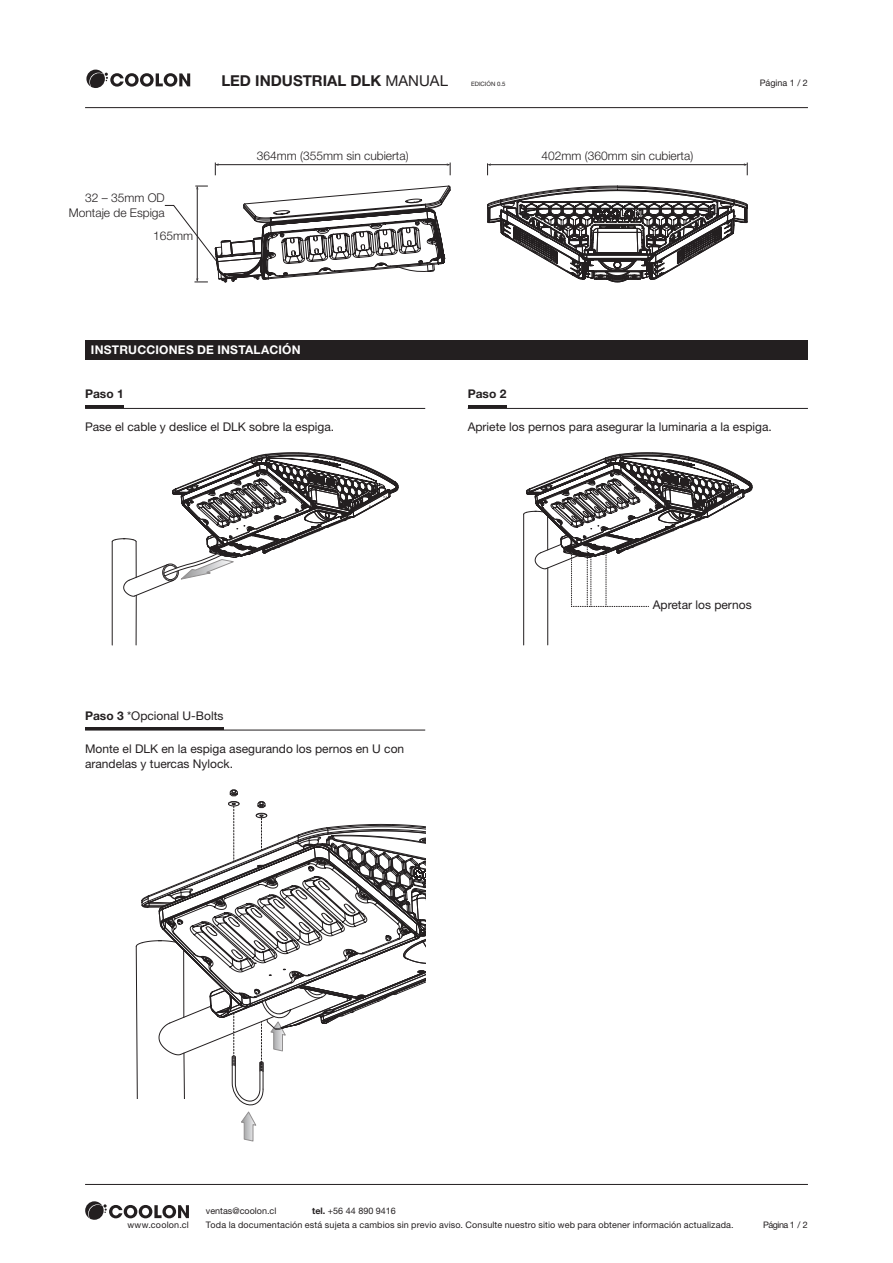
<style>
.page{position:relative;width:893px;height:1263px;background:#fff}
.page>*{position:absolute;margin:0;border:0;box-sizing:border-box;transform-origin:0 0}
.t1{font:700 15px "Helvetica Neue LT Std";color:#231f20}
.t2{font:12px/15px "Helvetica Neue LT Std";color:#231f20}
.t3{font:300 12px/14.4px "Helvetica Neue LT Std";color:#231f20;text-align:right}
.t4{font:700 12px "Helvetica Neue LT Std";letter-spacing:.02em;color:#fff}
.t5{font:700 12px "Helvetica Neue LT Std";color:#231f20}
.t6{font:9px/14.1px "Helvetica Neue LT Std";letter-spacing:.015em;color:#231f20}
.t7{font:6px "Helvetica Neue LT Std";color:#231f20}
.s1{font-weight:400}
.s2{font-weight:700}
</style>
<div class="page">
<hr style="left:523px;top:514px;width:1px;height:131px;background:#231f20">
<hr style="left:547px;top:568px;width:1px;height:77px;background:#231f20">
<svg style="left:523px;top:452px;width:229px;height:155px"></svg>
<div style="left:85px;top:340px;width:723px;height:19px;background:#231f20"></div>
<svg style="left:86px;top:70px;width:104px;height:18px"></svg>
<hr style="left:85px;top:107px;width:723px;height:1px;background:#231f20">
<hr style="left:85px;top:1184px;width:723px;height:1px;background:#231f20">
<hr style="left:85px;top:408px;width:340px;height:1px;background:#231f20">
<hr style="left:85px;top:405px;width:39px;height:3px;background:#231f20">
<hr style="left:85px;top:730px;width:340px;height:1px;background:#231f20">
<hr style="left:85px;top:727px;width:139px;height:3px;background:#231f20">
<hr style="left:468px;top:408px;width:340px;height:1px;background:#231f20">
<hr style="left:468px;top:405px;width:38px;height:3px;background:#231f20">
<hr style="left:112px;top:542px;width:1px;height:103px;background:#231f20">
<hr style="left:136px;top:595px;width:1px;height:50px;background:#231f20">
<svg style="left:112px;top:452px;width:286px;height:144px"></svg>
<svg style="left:136px;top:790px;width:290px;height:351px"></svg>
<svg style="left:487px;top:186px;width:261px;height:96px"></svg>
<hr style="left:216px;top:164px;width:233px;height:1px;background:#231f20">
<svg style="left:215px;top:163px;width:4px;height:12px"></svg>
<svg style="left:447px;top:163px;width:4px;height:12px"></svg>
<hr style="left:489px;top:164px;width:257px;height:1px;background:#231f20">
<svg style="left:487px;top:163px;width:4px;height:12px"></svg>
<svg style="left:744px;top:163px;width:4px;height:12px"></svg>
<svg style="left:164px;top:186px;width:287px;height:97px"></svg>
<svg style="left:85px;top:1201px;width:104px;height:19px"></svg>
<p class="t1" style="left:221px;top:72px;width:228px">LED INDUSTRIAL DLK <span class="s1">MANUAL</span></p>
<p class="t7" style="left:471px;top:81px;width:36px">EDICIÓN 0.5</p>
<p class="t6" style="left:760px;top:76px;width:50px">Página 1 / 2</p>
<p class="t3" style="left:69px;top:191px;width:98px">32 – 35mm OD<br>Montaje de Espiga</p>
<p class="t3" style="left:153px;top:229px;width:42px">165mm</p>
<p class="t3" style="left:257px;top:149px;width:153px">364mm (355mm sin cubierta)</p>
<p class="t3" style="left:541px;top:149px;width:153px">402mm (360mm sin cubierta)</p>
<p class="t4" style="left:91px;top:342px;width:211px">INSTRUCCIONES DE INSTALACIÓN</p>
<p class="t5" style="left:85px;top:387px;width:40px">Paso 1</p>
<p class="t2" style="left:85px;top:419px;width:251px">Pase el cable y deslice el DLK sobre la espiga.</p>
<p class="t5" style="left:468px;top:387px;width:40px">Paso 2</p>
<p class="t2" style="left:468px;top:419px;width:306px">Apriete los pernos para asegurar la luminaria a la espiga.</p>
<p class="t2" style="left:85px;top:708px;width:140px"><span class="s2">Paso 3</span> *Opcional U-Bolts</p>
<p class="t2" style="left:85px;top:741px;width:321px">Monte el DLK en la espiga asegurando los pernos en U con arandelas y tuercas Nylock.</p>
<p class="t2" style="left:653px;top:597px;width:100px">Apretar los pernos</p>
<p class="t6" style="left:206px;top:1203px;width:72px">ventas@coolon.cl</p>
<p class="t6" style="left:206px;top:1203px;width:529px;text-indent:106px"><span class="s2">tel.</span> +56 44 890 9416<br>Toda la documentación está sujeta a cambios sin previo aviso. Consulte nuestro sitio web para obtener información actualizada.</p>
<p class="t6" style="left:127px;top:1217px;width:63px">www.coolon.cl</p>
<p class="t6" style="left:763px;top:1217px;width:46px">Página 1 / 2</p>
</div>
